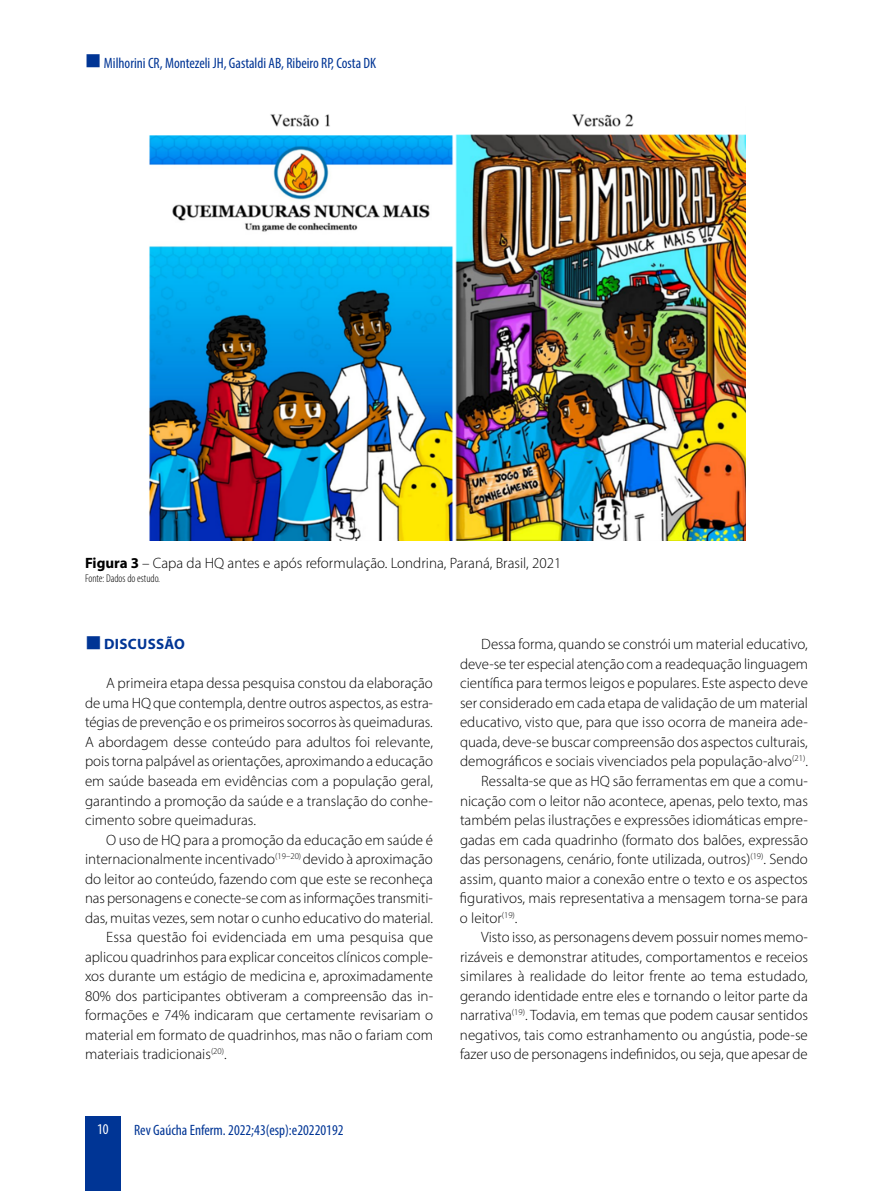
<style>
.page{position:relative;width:893px;height:1191px;background:#fff}
.page>*{position:absolute;margin:0;border:0;box-sizing:border-box;transform-origin:0 0}
.t1{font:300 15px/19.5px "Myriad Pro";color:#000;text-align:justify}
.t2{font:condensed 15px "Myriad Pro";color:#003595}
.t3{font:700 15px "Myriad Pro";letter-spacing:.02em;color:#003595}
.t4{font:condensed 15px "Myriad Pro";color:#fff}
.t5{font:300 condensed 11.25px "Myriad Pro";color:#000}
.s1{font-weight:700}
</style>
<div class="page">
<div style="left:85px;top:1116px;width:36px;height:75px;background:#003595"></div>
<img style="left:149px;top:114px;width:596px;height:427px">
<p class="t2" style="left:104px;top:54px;width:274px">Milhorini CR, Montezeli JH, Gastaldi AB, Ribeiro RP, Costa DK</p>
<p class="t1" style="left:85px;top:553px;width:478px"><span class="s1">Figura 3</span> – Capa da HQ antes e após reformulação. Londrina, Paraná, Brasil, 2021</p>
<p class="t5" style="left:85px;top:571px;width:77px">Fonte: Dados do estudo.</p>
<p class="t3" style="left:104px;top:634px;width:82px">DISCUSSÃO</p>
<p class="t1" style="left:85px;top:673px;width:350px;text-indent:21px">A primeira etapa dessa pesquisa constou da elaboração de uma HQ que contempla, dentre outros aspectos, as estra&shy;tégias de prevenção e os primeiros socorros às queimaduras.<br>A abordagem desse conteúdo para adultos foi relevante, pois torna palpável as orientações, aproximando a educação em saúde baseada em evidências com a população geral, garantindo a promoção da saúde e a translação do conhe&shy;cimento sobre queimaduras.</p>
<p class="t1" style="left:106px;top:829px;width:328px">O uso de HQ para a promoção da educação em saúde é</p>
<p class="t1" style="left:85px;top:849px;width:349px">internacionalmente incentivado<sup>(19–20)</sup> devido à aproximação</p>
<p class="t1" style="left:85px;top:868px;width:349px">do leitor ao conteúdo, fazendo com que este se reconheça</p>
<p class="t1" style="left:85px;top:888px;width:349px">nas personagens e conecte-se com as informações transmiti-</p>
<p class="t1" style="left:85px;top:907px;width:349px">das, muitas vezes, sem notar o cunho educativo do material.</p>
<p class="t1" style="left:106px;top:927px;width:328px">Essa questão foi evidenciada em uma pesquisa que</p>
<p class="t1" style="left:85px;top:946px;width:349px">aplicou quadrinhos para explicar conceitos clínicos comple-</p>
<p class="t1" style="left:85px;top:966px;width:349px">xos durante um estágio de medicina e, aproximadamente</p>
<p class="t1" style="left:85px;top:985px;width:350px">80% dos participantes obtiveram a compreensão das in-</p>
<p class="t1" style="left:85px;top:1005px;width:349px">formações e 74% indicaram que certamente revisariam o</p>
<p class="t1" style="left:85px;top:1024px;width:349px">material em formato de quadrinhos, mas não o fariam com</p>
<p class="t1" style="left:85px;top:1044px;width:143px">materiais tradicionais<sup>(20)</sup>.</p>
<p class="t4" style="left:97px;top:1120px;width:13px">10</p>
<p class="t2" style="left:134px;top:1121px;width:211px">Rev Gaúcha Enferm. 2022;43(esp):e20220192</p>
<p class="t1" style="left:481px;top:634px;width:328px">Dessa forma, quando se constrói um material educativo,</p>
<p class="t1" style="left:460px;top:654px;width:350px">deve-se ter especial atenção com a readequação linguagem</p>
<p class="t1" style="left:460px;top:673px;width:349px">científica para termos leigos e populares. Este aspecto deve</p>
<p class="t1" style="left:460px;top:693px;width:349px">ser considerado em cada etapa de validação de um material</p>
<p class="t1" style="left:460px;top:712px;width:349px">educativo, visto que, para que isso ocorra de maneira ade-</p>
<p class="t1" style="left:460px;top:732px;width:349px">quada, deve-se buscar compreensão dos aspectos culturais,</p>
<p class="t1" style="left:460px;top:751px;width:349px">demográficos e sociais vivenciados pela população-alvo<sup>(21)</sup>.</p>
<p class="t1" style="left:481px;top:771px;width:328px">Ressalta-se que as HQ são ferramentas em que a comu-</p>
<p class="t1" style="left:460px;top:790px;width:349px">nicação com o leitor não acontece, apenas, pelo texto, mas</p>
<p class="t1" style="left:460px;top:810px;width:349px">também pelas ilustrações e expressões idiomáticas empre-</p>
<p class="t1" style="left:460px;top:829px;width:349px">gadas em cada quadrinho (formato dos balões, expressão</p>
<p class="t1" style="left:460px;top:849px;width:349px">das personagens, cenário, fonte utilizada, outros)<sup>(19)</sup>. Sendo</p>
<p class="t1" style="left:460px;top:868px;width:349px">assim, quanto maior a conexão entre o texto e os aspectos</p>
<p class="t1" style="left:460px;top:888px;width:349px">figurativos, mais representativa a mensagem torna-se para</p>
<p class="t1" style="left:460px;top:907px;width:59px">o leitor<sup>(19)</sup>.</p>
<p class="t1" style="left:481px;top:927px;width:328px">Visto isso, as personagens devem possuir nomes memo-</p>
<p class="t1" style="left:460px;top:946px;width:349px">rizáveis e demonstrar atitudes, comportamentos e receios</p>
<p class="t1" style="left:460px;top:966px;width:349px">similares à realidade do leitor frente ao tema estudado,</p>
<p class="t1" style="left:460px;top:985px;width:349px">gerando identidade entre eles e tornando o leitor parte da</p>
<p class="t1" style="left:460px;top:1005px;width:349px">narrativa<sup>(19)</sup>. Todavia, em temas que podem causar sentidos</p>
<p class="t1" style="left:460px;top:1024px;width:349px">negativos, tais como estranhamento ou angústia, pode-se</p>
<p class="t1" style="left:460px;top:1044px;width:349px">fazer uso de personagens indefinidos, ou seja, que apesar de</p>
</div>
